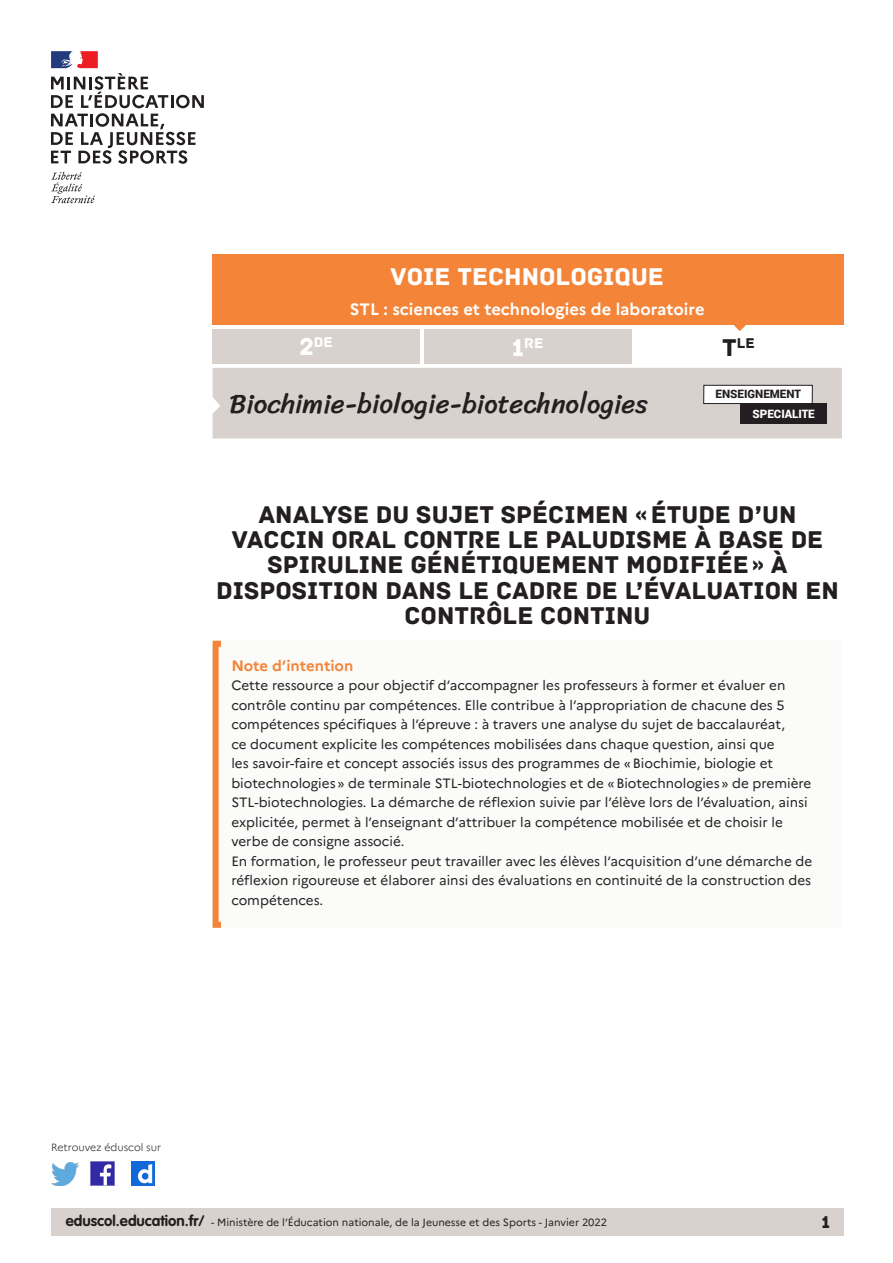
<style>
.page{position:relative;width:893px;height:1263px;background:#fff}
.page>*{position:absolute;margin:0;border:0;box-sizing:border-box;transform-origin:0 0}
.t1{font:27px "Sriracha";color:#231f20}
._01_titre_doc{font:25.5px/25.2px "Archive";color:#231f20;text-align:center}
.t2{font:25.5px "Archive";color:#fff}
.t3{font:18px "Archive";color:#231f20}
.t4{font:700 16.5px "Marianne";color:#fff}
._08_Titre_encadré{font:700 15px "Marianne";color:#f48437}
.t5{font:14.85px "Archive";color:#fff}
.t6{font:14.85px "Archive";color:#231f20}
._08_txt_encadré{font:13.5px/19.5px "Marianne";color:#231f20}
.t7{font:900 11.55px "Roboto";color:#231f20}
.t8{font:900 11.55px "Roboto";color:#fff}
.t9{font:10.5px "Marianne";color:#231f20}
.t10{font:300 10.5px "Marianne";color:#231f20}
.s1{font-size:25.5px}
.s2{font-family:"VAG Rounded Std";font-weight:700;font-size:15px}
</style>
<div class="page">
<div style="left:51px;top:1209px;width:792px;height:27px;background:#d8d1ce"></div>
<img style="left:91px;top:1162px;width:23px;height:23px">
<img style="left:51px;top:1163px;width:28px;height:22px">
<img style="left:132px;top:1162px;width:22px;height:23px">
<svg style="left:51px;top:172px;width:44px;height:31px"></svg>
<svg style="left:51px;top:51px;width:153px;height:113px"></svg>
<div style="left:424px;top:329px;width:207px;height:34px;background:#d8d1ce"></div>
<div style="left:213px;top:329px;width:207px;height:34px;background:#d8d1ce"></div>
<svg style="left:734px;top:325px;width:12px;height:6px"></svg>
<div style="left:213px;top:254px;width:630px;height:71px;background:#f48437"></div>
<div style="left:212px;top:368px;width:630px;height:70px;background:#d8d1ce"></div>
<div style="left:740px;top:403px;width:87px;height:20px;background:#231f20"></div>
<div style="left:213px;top:641px;width:629px;height:287px;background:#fbfbfa"></div>
<h2 class="t2" style="left:391px;top:262px;width:275px">VOIE TECHNOLOGIQUE</h2>
<p class="t4" style="left:350px;top:299px;width:356px">STL : sciences et technologies de laboratoire</p>
<p class="t5" style="left:300px;top:333px;width:35px"><span class="s1">2</span>DE</p>
<p class="t5" style="left:512px;top:334px;width:33px"><span class="s1">1</span>RE</p>
<p class="t6" style="left:722px;top:334px;width:34px"><span class="s1">T</span>LE</p>
<h1 class="t1" style="left:229px;top:388px;width:420px">Biochimie-biologie-biotechnologies</h1>
<p class="t7" style="left:716px;top:386px;width:87px">ENSEIGNEMENT</p>
<p class="t8" style="left:752px;top:405px;width:64px">SPECIALITE</p>
<p class="_01_titre_doc" style="left:216px;top:502px;width:624px">ANALYSE DU SUJET SPÉCIMEN «ÉTUDE D’UN VACCIN ORAL CONTRE LE PALUDISME À BASE DE SPIRULINE GÉNÉTIQUEMENT MODIFIÉE» À DISPOSITION DANS LE CADRE DE L’ÉVALUATION EN CONTRÔLE CONTINU</p>
<p class="_08_Titre_encadré" style="left:231px;top:656px;width:123px">Note d’intention</p>
<p class="_08_txt_encadré" style="left:231px;top:676px;width:582px">Cette ressource a pour objectif d’accompagner les professeurs à former et évaluer en contrôle continu par compétences. Elle contribue à l’appropriation de chacune des 5 compétences spécifiques à l’épreuve : à travers une analyse du sujet de baccalauréat,<br>ce document explicite les compétences mobilisées dans chaque question, ainsi que<br>les savoir-faire et concept associés issus des programmes de «Biochimie, biologie et biotechnologies» de terminale STL-biotechnologies et de «Biotechnologies» de première STL-biotechnologies. La démarche de réflexion suivie par l’élève lors de l’évaluation, ainsi explicitée, permet à l’enseignant d’attribuer la compétence mobilisée et de choisir le verbe de consigne associé.</p>
<p class="_08_txt_encadré" style="left:231px;top:851px;width:582px;text-align:justify">En formation, le professeur peut travailler avec les élèves l’acquisition d’une démarche de réflexion rigoureuse et élaborer ainsi des évaluations en continuité de la construction des compétences.</p>
<p class="t10" style="left:51px;top:1141px;width:112px">Retrouvez éduscol sur</p>
<p class="t9" style="left:66px;top:1216px;width:543px"><span class="s2">eduscol.education.fr/</span> - Ministère de l’Éducation nationale, de la Jeunesse et des Sports - Janvier 2022</p>
<h3 class="t3" style="left:821px;top:1211px;width:10px">1</h3>
</div>
